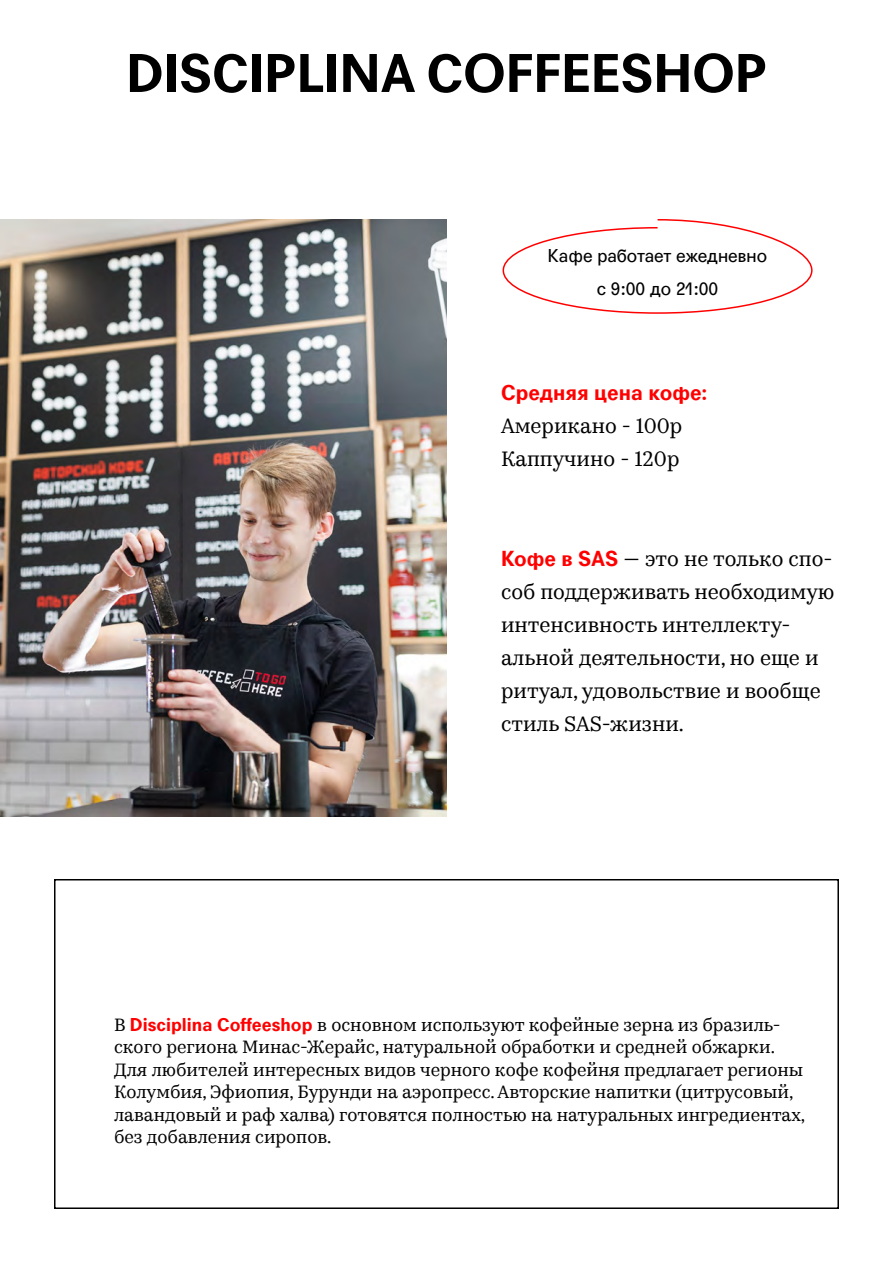
<style>
.page{position:relative;width:893px;height:1263px;background:#fff}
.page>*{position:absolute;margin:0;border:0;box-sizing:border-box;transform-origin:0 0}
.t1{font:700 52.5px "Agipo";color:#000}
.t2{font:21px/33px "Kazimir Text";color:#000}
.t3{font:700 21px "Agipo";color:#f00}
.t4{font:18px/22.5px "Kazimir Text";color:#000}
.t5{font:18px/33px "Agipo";color:#000;text-align:center}
.s1{font-family:"Agipo";font-weight:700;color:#f00}
</style>
<div class="page">
<div style="left:54px;top:879px;width:785px;height:330px;border:2px solid #000"></div>
<svg style="left:502px;top:219px;width:311px;height:95px"></svg>
<img style="left:0;top:219px;width:446px;height:597px">
<h1 class="t1" style="left:126px;top:32px;width:642px">DISCIPLINA COFFEESHOP</h1>
<p class="t5" style="left:548px;top:238px;width:221px">Кафе работает ежедневно с 9:00 до 21:00</p>
<p class="t3" style="left:501px;top:376px;width:208px">Средняя цена кофе:</p>
<p class="t2" style="left:501px;top:407px;width:183px">Американо - 100р<br>Каппучино - 120р</p>
<p class="t2" style="left:501px;top:541px;width:335px"><span class="s1">Кофе в SAS</span> — это не только спо&shy;соб поддерживать необходимую интенсивность интеллекту&shy;альной деятельности, но еще и ритуал, удовольствие и вообще стиль SAS-жизни.</p>
<p class="t4" style="left:114px;top:1012px;width:693px">В <span class="s1">Disciplina Coffeeshop</span> в основном используют кофейные зерна из бразиль&shy;ского региона Минас-Жерайс, натуральной обработки и средней обжарки.<br>Для любителей интересных видов черного кофе кофейня предлагает регионы Колумбия, Эфиопия, Бурунди на аэропресс. Авторские напитки (цитрусовый, лавандовый и раф халва) готовятся полностью на натуральных ингредиентах, без добавления сиропов.</p>
</div>
